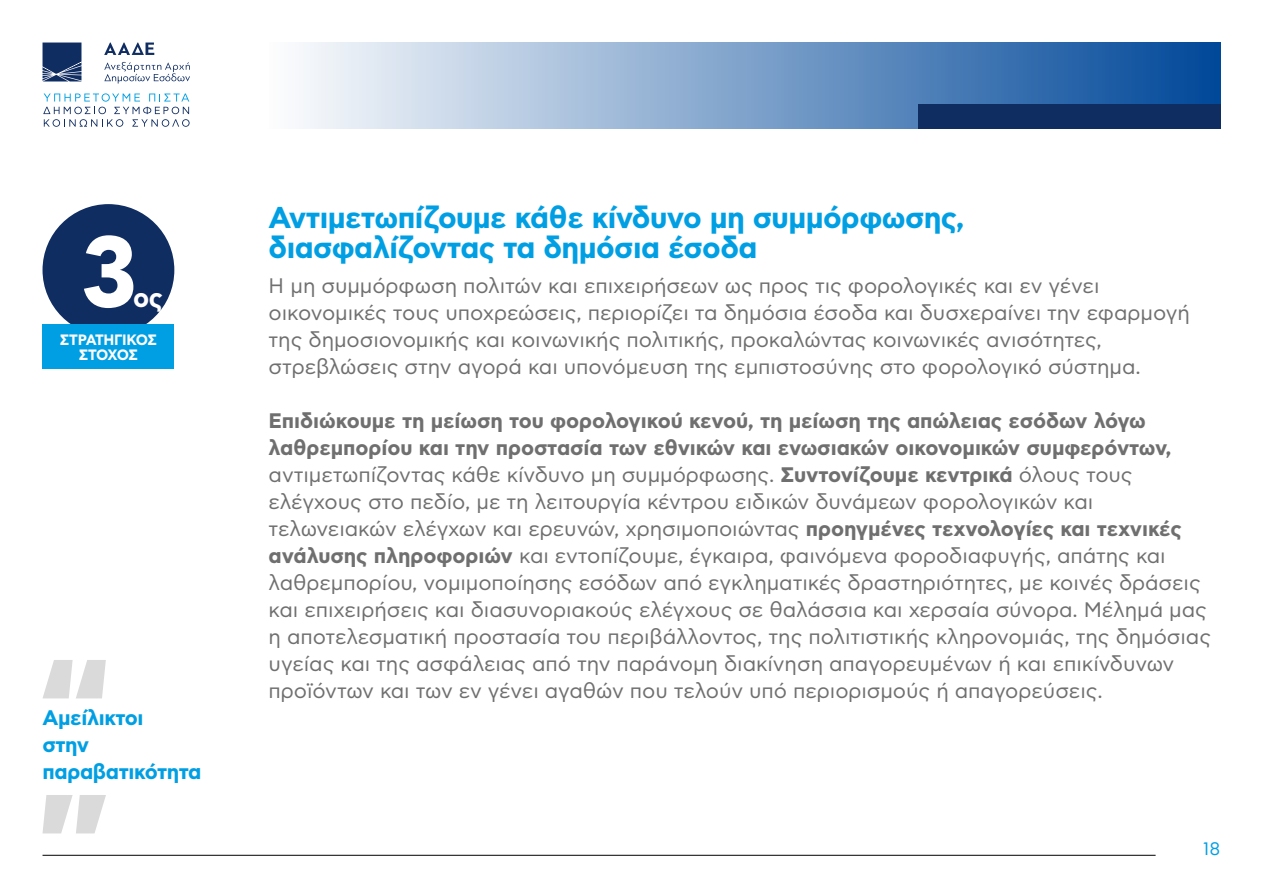
<style>
.page{position:relative;width:1263px;height:893px;background:#fff}
.page>*{position:absolute;margin:0;border:0;box-sizing:border-box;transform-origin:0 0}
.t1{font:700 101.1px "CF Asty Std";color:#fff;scale:.96 1}
.t2{font:700 30px/30px "CF Asty Std";letter-spacing:-.02em;color:#009fe3}
.t3{font:700 27px "CF Asty Std";color:#fff;scale:.96 1}
.t4{font:21px/27px "CF Asty Std";letter-spacing:-.005em;color:#6f6f6f}
.t5{font:700 21px/27px "CF Asty Std";letter-spacing:-.02em;color:#009fe3}
.t6{font:18px "CF Panoptik";color:#009fe3}
.t7{font:700 15px/15px "CF Asty Std";letter-spacing:-.02em;color:#fff;text-align:center;scale:.96 1}
.s1{font-weight:700}
</style>
<div class="page">
<svg style="left:43px;top:43px;width:38px;height:38px"></svg>
<svg style="left:104px;top:62px;width:86px;height:22px"></svg>
<svg style="left:104px;top:43px;width:50px;height:12px"></svg>
<svg style="left:43px;top:93px;width:147px;height:34px"></svg>
<div style="left:269px;top:43px;width:951px;height:86px;background:linear-gradient(to right,#fdfdfe,#004899)"></div>
<div style="left:918px;top:104px;width:302px;height:25px;background:#102d62"></div>
<hr style="left:43px;top:855px;width:1112px;height:1px;background:#000">
<svg style="left:43px;top:660px;width:63px;height:38px"></svg>
<svg style="left:43px;top:795px;width:63px;height:38px"></svg>
<div style="left:43px;top:204px;width:131px;height:132px;background:#102d62;border-radius:50%"></div>
<div style="left:43px;top:324px;width:131px;height:44px;background:#009fe3"></div>
<h1 class="t1" style="left:81px;top:212px;width:60px">3</h1>
<p class="t3" style="left:133px;top:282px;width:32px">ος</p>
<p class="t7" style="left:60px;top:333px;width:103px">ΣΤΡΑΤΗΓΙΚΌΣ<br>ΣΤΌΧΟΣ</p>
<p class="t5" style="left:43px;top:706px;width:160px">Αμείλικτοι<br>στην παραβατικότητα</p>
<h2 class="t2" style="left:269px;top:204px;width:697px">Αντιμετωπίζουμε κάθε κίνδυνο μη συμμόρφωσης, διασφαλίζοντας τα δημόσια έσοδα</h2>
<p class="t4" style="left:269px;top:273px;width:923px">Η μη συμμόρφωση πολιτών και επιχειρήσεων ως προς τις φορολογικές και εν γένει οικονομικές τους υποχρεώσεις, περιορίζει τα δημόσια έσοδα και δυσχεραίνει την εφαρμογή της δημοσιονομικής και κοινωνικής πολιτικής, προκαλώντας κοινωνικές ανισότητες, στρεβλώσεις στην αγορά και υπονόμευση της εμπιστοσύνης στο φορολογικό σύστημα.</p>
<p class="t4" style="left:269px;top:408px;width:944px"><span class="s1">Επιδιώκουμε τη μείωση του φορολογικού κενού, τη μείωση της απώλειας εσόδων λόγω λαθρεμπορίου και την προστασία των εθνικών και ενωσιακών οικονομικών συμφερόντων, </span>αντιμετωπίζοντας κάθε κίνδυνο μη συμμόρφωσης. <span class="s1">Συντονίζουμε κεντρικά</span> όλους τους ελέγχους στο πεδίο, με τη λειτουργία κέντρου ειδικών δυνάμεων φορολογικών και τελωνειακών ελέγχων και ερευνών, χρησιμοποιώντας <span class="s1">προηγμένες τεχνολογίες και τεχνικές ανάλυσης πληροφοριών</span> και εντοπίζουμε, έγκαιρα, φαινόμενα φοροδιαφυγής, απάτης και λαθρεμπορίου, νομιμοποίησης εσόδων από εγκληματικές δραστηριότητες, με κοινές δράσεις και επιχειρήσεις και διασυνοριακούς ελέγχους σε θαλάσσια και χερσαία σύνορα. Μέλημά μας η αποτελεσματική προστασία του περιβάλλοντος, της πολιτιστικής κληρονομιάς, της δημόσιας υγείας και της ασφάλειας από την παράνομη διακίνηση απαγορευμένων ή και επικίνδυνων προϊόντων και των εν γένει αγαθών που τελούν υπό περιορισμούς ή απαγορεύσεις.</p>
<p class="t6" style="left:1203px;top:838px;width:19px">18</p>
</div>
